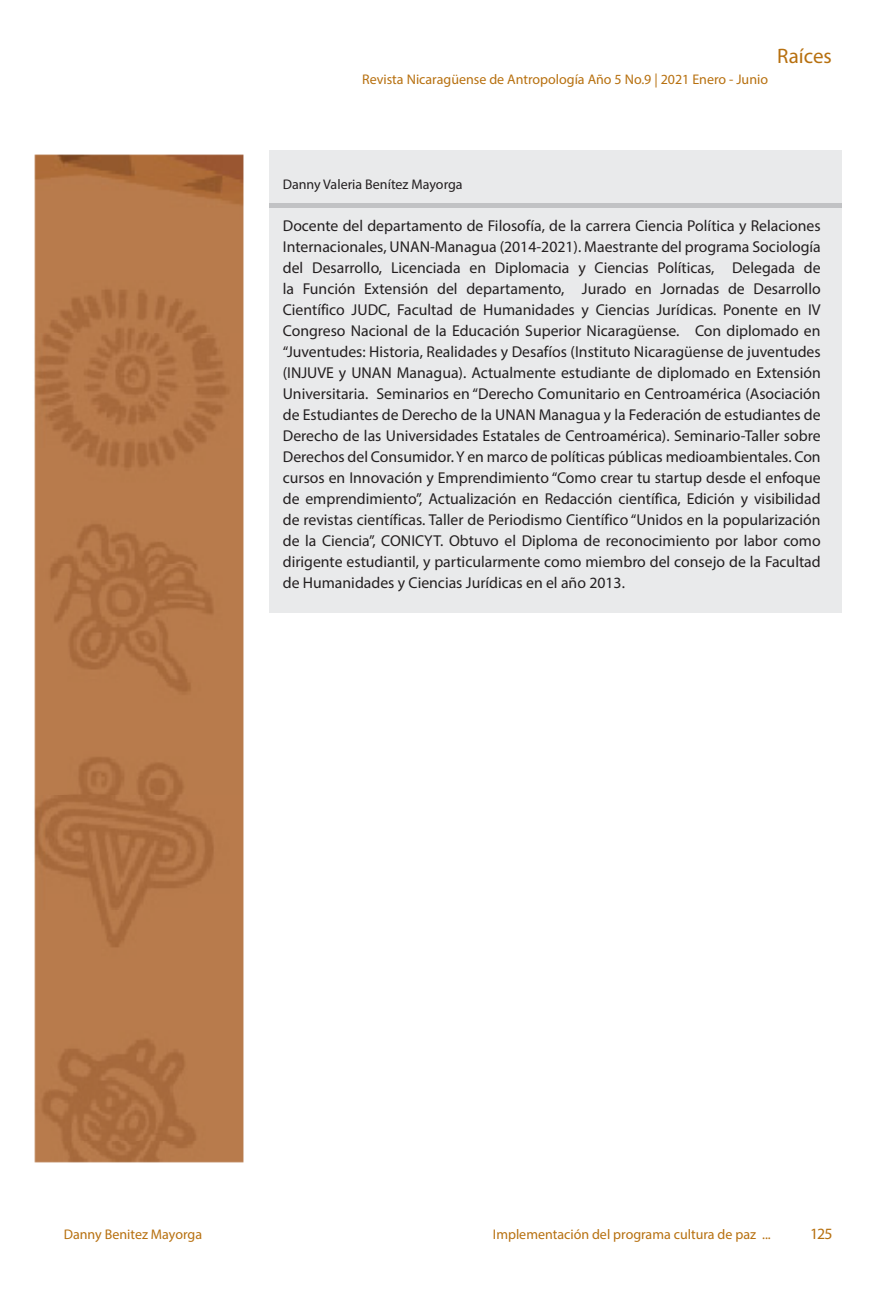
<style>
.page{position:relative;width:893px;height:1290px;background:#fff}
.page>*{position:absolute;margin:0;border:0;box-sizing:border-box;transform-origin:0 0}
.t1{font:21px "Myriad Pro";color:#b7700f}
.t2{font:15.75px/21px "Myriad Pro";color:#231f20;text-align:justify}
.t3{font:15.75px "Myriad Pro";color:#b7700f}
.t4{font:14px "Myriad Pro";color:#b7700f}
.t5{font:14px "Myriad Pro";color:#231f20}
</style>
<div class="page">
<div style="left:269px;top:150px;width:572px;height:462px;background:#e9eaeb"></div>
<div style="left:269px;top:203px;width:572px;height:5px;background:#c1c2c4"></div>
<img style="left:34px;top:154px;width:210px;height:1009px">
<p class="t4" style="left:362px;top:71px;width:407px">Revista Nicaragüense de Antropología Año 5 No.9 | 2021 Enero - Junio</p>
<h1 class="t1" style="left:777px;top:43px;width:56px">Raíces</h1>
<p class="t5" style="left:283px;top:176px;width:181px">Danny Valeria Benítez Mayorga</p>
<p class="t2" style="left:283px;top:215px;width:539px">Docente del departamento de Filosofía, de la carrera Ciencia Política y Relaciones Internacionales, UNAN-Managua (2014-2021). Maestrante del programa Sociología del Desarrollo, Licenciada en Diplomacia y Ciencias Políticas, Delegada de la Función Extensión del departamento, Jurado en Jornadas de Desarrollo Científico JUDC, Facultad de Humanidades y Ciencias Jurídicas. Ponente en IV Congreso Nacional de la Educación Superior Nicaragüense. Con diplomado en “Juventudes: Historia, Realidades y Desafíos (Instituto Nicaragüense de juventudes (INJUVE y UNAN Managua). Actualmente estudiante de diplomado en Extensión Universitaria. Seminarios en “Derecho Comunitario en Centroamérica (Asociación de Estudiantes de Derecho de la UNAN Managua y la Federación de estudiantes de Derecho de las Universidades Estatales de Centroamérica). Seminario-Taller sobre Derechos del Consumidor. Y en marco de políticas públicas medioambientales. Con cursos en Innovación y Emprendimiento “Como crear tu startup desde el enfoque de emprendimiento”, Actualización en Redacción científica, Edición y visibilidad de revistas científicas. Taller de Periodismo Científico “Unidos en la popularización de la Ciencia”, CONICYT. Obtuvo el Diploma de reconocimiento por labor como dirigente estudiantil, y particularmente como miembro del consejo de la Facultad de Humanidades y Ciencias Jurídicas en el año 2013.</p>
<p class="t4" style="left:64px;top:1226px;width:140px">Danny Benitez Mayorga</p>
<p class="t4" style="left:493px;top:1226px;width:279px">Implementación del programa cultura de paz ...</p>
<p class="t3" style="left:810px;top:1224px;width:24px">125</p>
</div>
